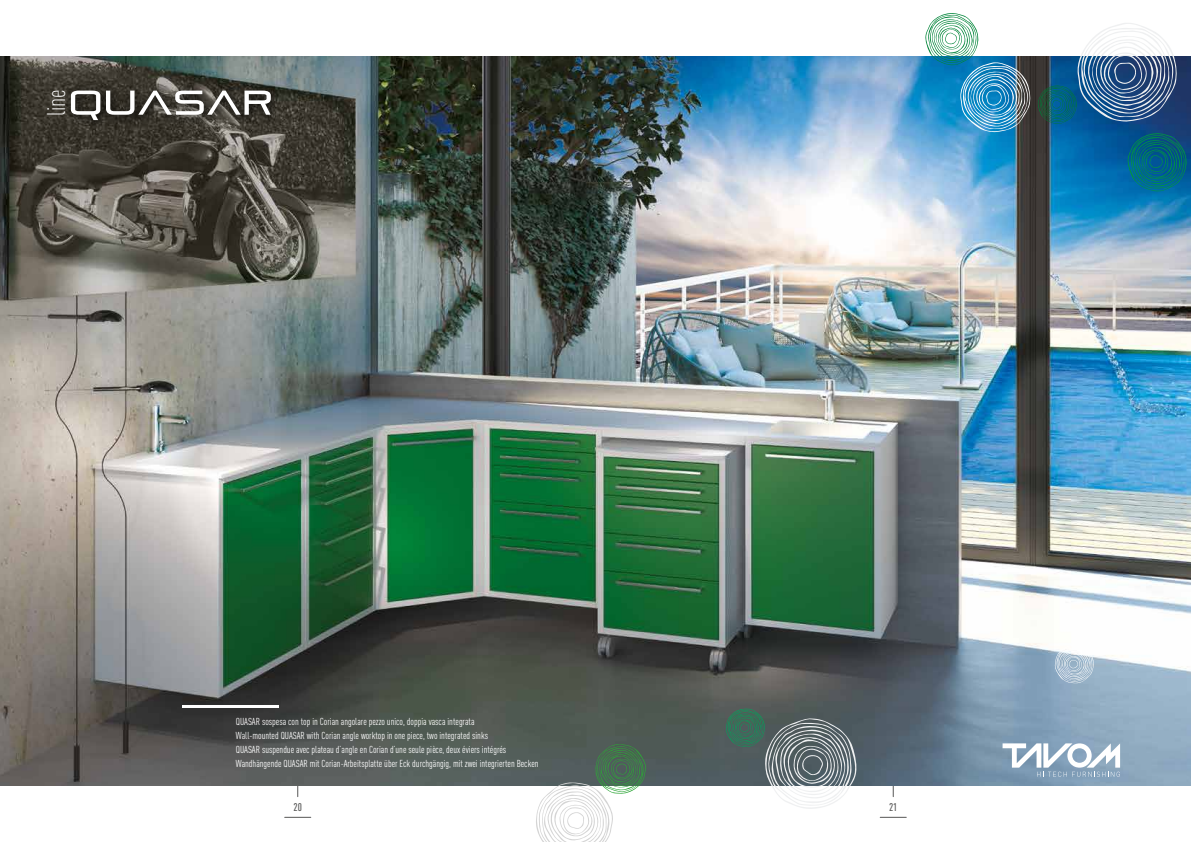
<style>
.page{position:relative;width:1191px;height:842px;background:#fff}
.page>*{position:absolute;margin:0;border:0;box-sizing:border-box;transform-origin:0 0}
.t1{font:300 25.4px "DIN Cond";color:#fff}
.t2{font:500 11px "DIN Cond";color:#575756}
.t3{font:10px/14px "DIN Cond";color:#fff}
</style>
<div class="page">
<svg style="left:285px;top:817px;width:26px;height:1px"></svg>
<svg style="left:880px;top:817px;width:26px;height:1px"></svg>
<svg style="left:297px;top:785px;width:1px;height:12px"></svg>
<svg style="left:893px;top:785px;width:1px;height:12px"></svg>
<img style="left:0;top:57px;width:1191px;height:728px">
<svg style="left:1127px;top:132px;width:61px;height:59px;background:#026282"></svg>
<svg style="left:1054px;top:645px;width:40px;height:38px"></svg>
<div style="left:63px;top:83px;width:219px;height:48px;background:#000;opacity:.86"></div>
<svg style="left:71px;top:91px;width:29px;height:29px"></svg>
<svg style="left:106px;top:91px;width:165px;height:24px"></svg>
<svg style="left:925px;top:13px;width:106px;height:119px"></svg>
<svg style="left:1037px;top:23px;width:140px;height:101px"></svg>
<svg style="left:725px;top:708px;width:132px;height:101px"></svg>
<svg style="left:534px;top:744px;width:112px;height:98px"></svg>
<svg style="left:1002px;top:743px;width:118px;height:34px"></svg>
<hr style="left:182px;top:705px;width:96px;height:2px;background:#fff">
<h1 class="t1" style="left:42px;top:116px;width:28px;rotate:-90deg">line</h1>
<p class="t3" style="left:236px;top:714px;width:304px">QUASAR sospesa con top in Corian angolare pezzo unico, doppia vasca integrata<br>Wall-mounted QUASAR with Corian angle worktop in one piece, two integrated sinks<br>QUASAR suspendue avec plateau d’angle en Corian d’une seule pièce, deux éviers intégrés Wandhängende QUASAR mit Corian-Arbeitsplatte über Eck durchgängig, mit zwei integrierten Becken</p>
<p class="t2" style="left:293px;top:801px;width:10px">20</p>
<p class="t2" style="left:889px;top:801px;width:10px">21</p>
</div>
